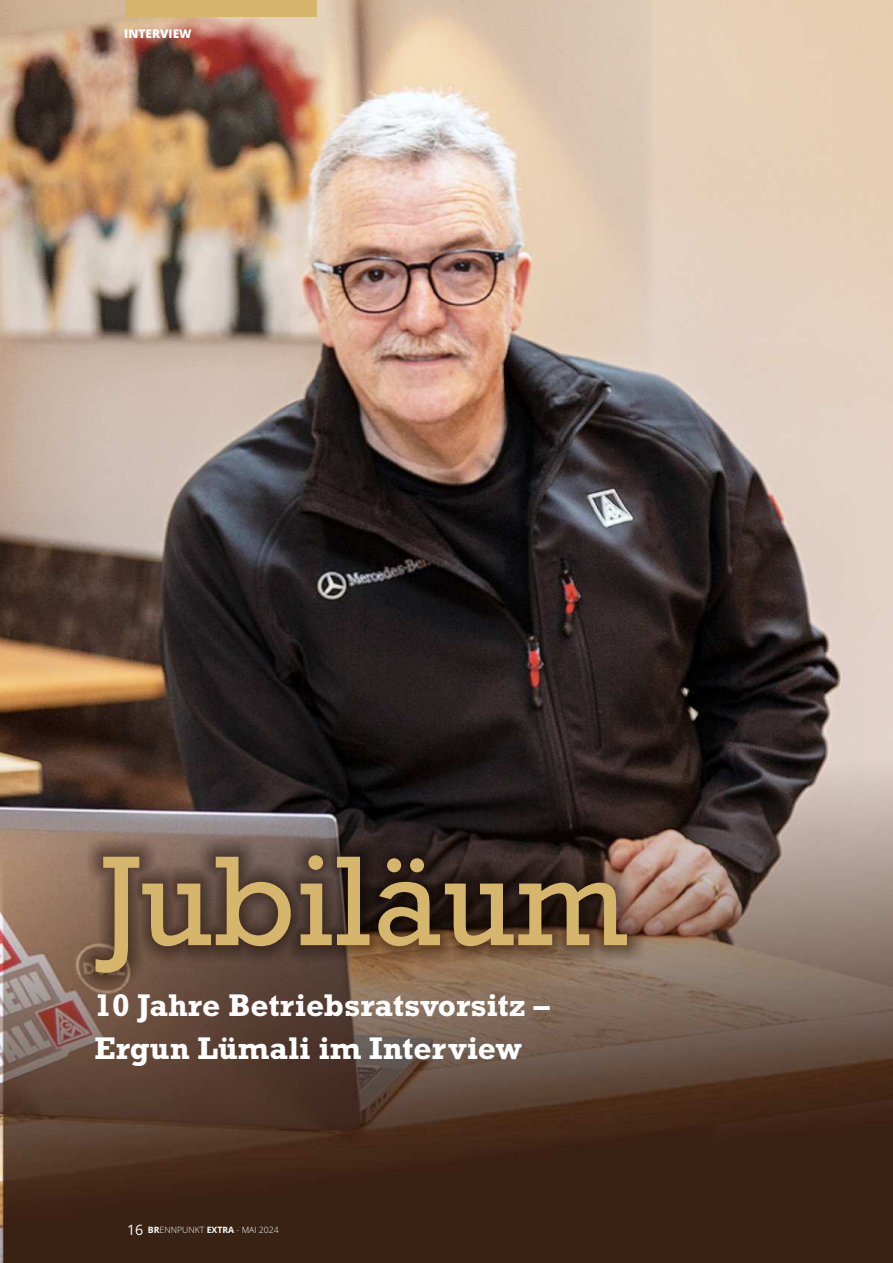
<style>
.page{position:relative;width:893px;height:1263px;background:#fff}
.page>*{position:absolute;margin:0;border:0;box-sizing:border-box;transform-origin:0 0}
.t1{font:130.2px "Rockwell";color:#d6b56d}
.t2{font:700 31.8px/42.9px "Rockwell";color:#fff}
.t3{font:800 12px "Open Sans";color:#fff}
.t4{font:300 8.7px "Open Sans";color:#fff}
.s1{font-weight:400;font-size:14.25px}
.s2{font-weight:700}
</style>
<div class="page">
<img style="left:0;top:0;width:893px;height:1263px">
<svg style="left:78px;top:838px;width:567px;height:152px;background:#574236"></svg>
<div style="left:126px;top:0;width:191px;height:17px;background:#d6b56d"></div>
<p class="t3" style="left:124px;top:25px;width:69px">INTERVIEW</p>
<h1 class="t1" style="left:100px;top:826px;width:529px">Jubiläum</h1>
<p class="t2" style="left:94px;top:984px;width:457px">10 Jahre Betriebsratsvorsitz –<br>Ergun Lümali im Interview</p>
<p class="t4" style="left:127px;top:1224px;width:153px"><span class="s1">16</span> <span class="s2">BR</span>ENNPUNKT <span class="s2">EXTRA</span> - MAI 2024</p>
</div>
